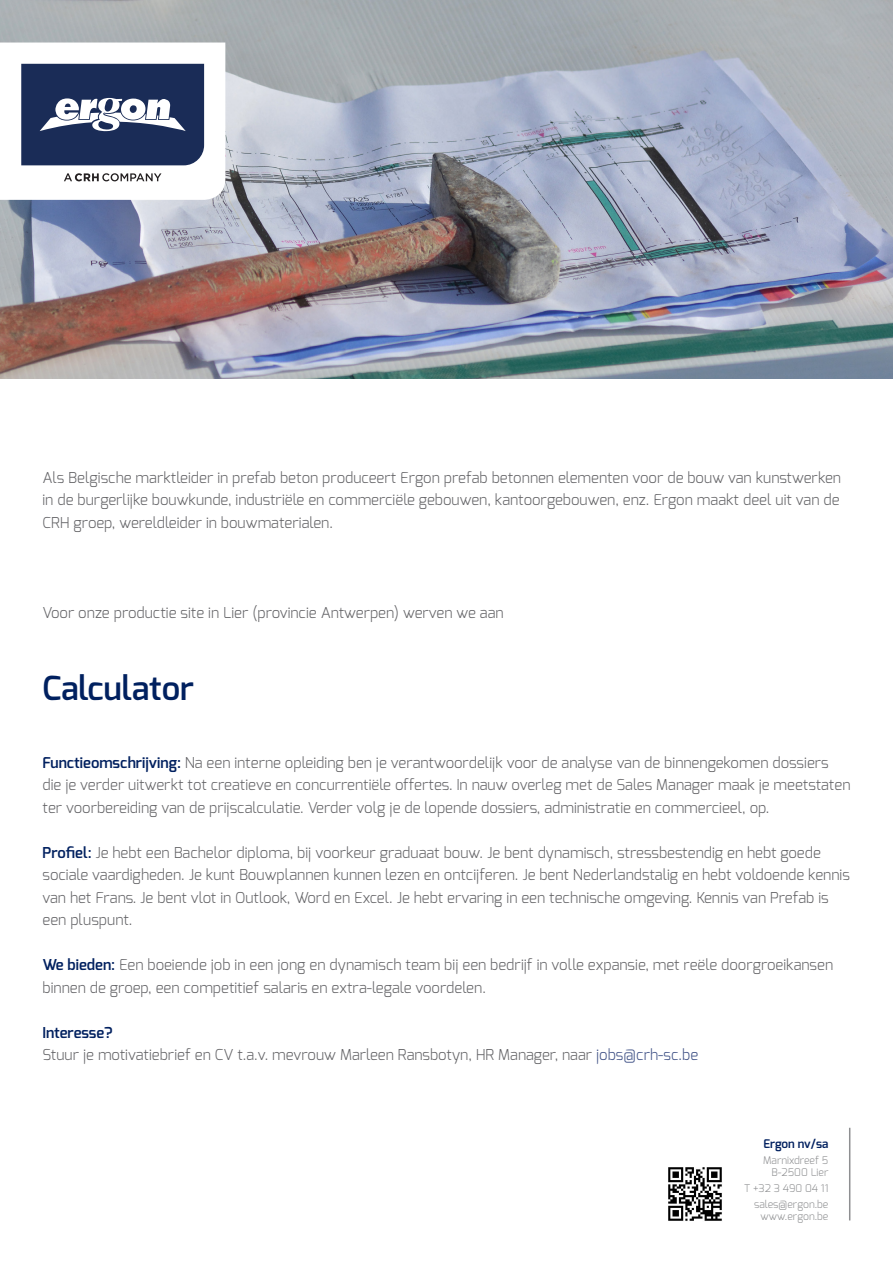
<style>
.page{position:relative;width:893px;height:1263px;background:#fff}
.page>*{position:absolute;margin:0;border:0;box-sizing:border-box;transform-origin:0 0}
.t1{font:600 33px "Exo";color:#00205f}
.t2{font:300 15px/22.5px "Exo";color:#636366}
.t3{font:600 12px "Exo";color:#00205f}
.t4{font:300 10.5px "Exo";color:#8e8f91}
.s1{font-weight:600;color:#00205f}
.s2{color:#3e5085}
</style>
<div class="page">
<img style="left:0;top:0;width:893px;height:378px">
<hr style="left:849px;top:1128px;width:1px;height:92px;background:#8e8f91">
<img style="left:668px;top:1167px;width:54px;height:54px">
<svg style="left:0;top:43px;width:225px;height:157px"></svg>
<p class="t2" style="left:43px;top:466px;width:800px;text-align:justify">Als Belgische marktleider in prefab beton produceert Ergon prefab betonnen elementen voor de bouw van kunstwerken in de burgerlijke bouwkunde, industriële en commerciële gebouwen, kantoorgebouwen, enz. Ergon maakt deel uit van de CRH groep, wereldleider in bouwmaterialen.</p>
<p class="t2" style="left:43px;top:601px;width:463px">Voor onze productie site in Lier (provincie Antwerpen) werven we aan</p>
<p class="t1" style="left:43px;top:667px;width:153px">Calculator</p>
<p class="t2" style="left:43px;top:751px;width:809px"><span class="s1">Functieomschrijving:</span> Na een interne opleiding ben je verantwoordelijk voor de analyse van de binnengekomen dossiers die je verder uitwerkt tot creatieve en concurrentiële offertes. In nauw overleg met de Sales Manager maak je meetstaten ter voorbereiding van de prijscalculatie. Verder volg je de lopende dossiers, administratie en commercieel, op.</p>
<p class="t2" style="left:43px;top:841px;width:809px"><span class="s1">Profiel:</span> Je hebt een Bachelor diploma, bij voorkeur graduaat bouw. Je bent dynamisch, stressbestendig en hebt goede sociale vaardigheden. Je kunt Bouwplannen kunnen lezen en ontcijferen. Je bent Nederlandstalig en hebt voldoende kennis van het Frans. Je bent vlot in Outlook, Word en Excel. Je hebt ervaring in een technische omgeving. Kennis van Prefab is een pluspunt.</p>
<p class="t2" style="left:43px;top:954px;width:792px"><span class="s1">We bieden:</span> Een boeiende job in een jong en dynamisch team bij een bedrijf in volle expansie, met reële doorgroeikansen binnen de groep, een competitief salaris en extra-legale voordelen.</p>
<p class="t2" style="left:43px;top:1021px;width:657px"><span class="s1">Interesse?<br></span>Stuur je motivatiebrief en CV t.a.v. mevrouw Marleen Ransbotyn, HR Manager, naar <span class="s2">jobs@crh-sc.be</span></p>
<p class="t3" style="left:763px;top:1136px;width:67px">Ergon nv/sa</p>
<p class="t4" style="left:763px;top:1153px;width:67px">Marnixdreef 5</p>
<p class="t4" style="left:772px;top:1165px;width:58px">B-2500 Lier</p>
<p class="t4" style="left:744px;top:1182px;width:86px">T +32 3 490 04 11</p>
<p class="t4" style="left:754px;top:1198px;width:76px">sales@ergon.be</p>
<p class="t4" style="left:760px;top:1210px;width:70px">www.ergon.be</p>
</div>
